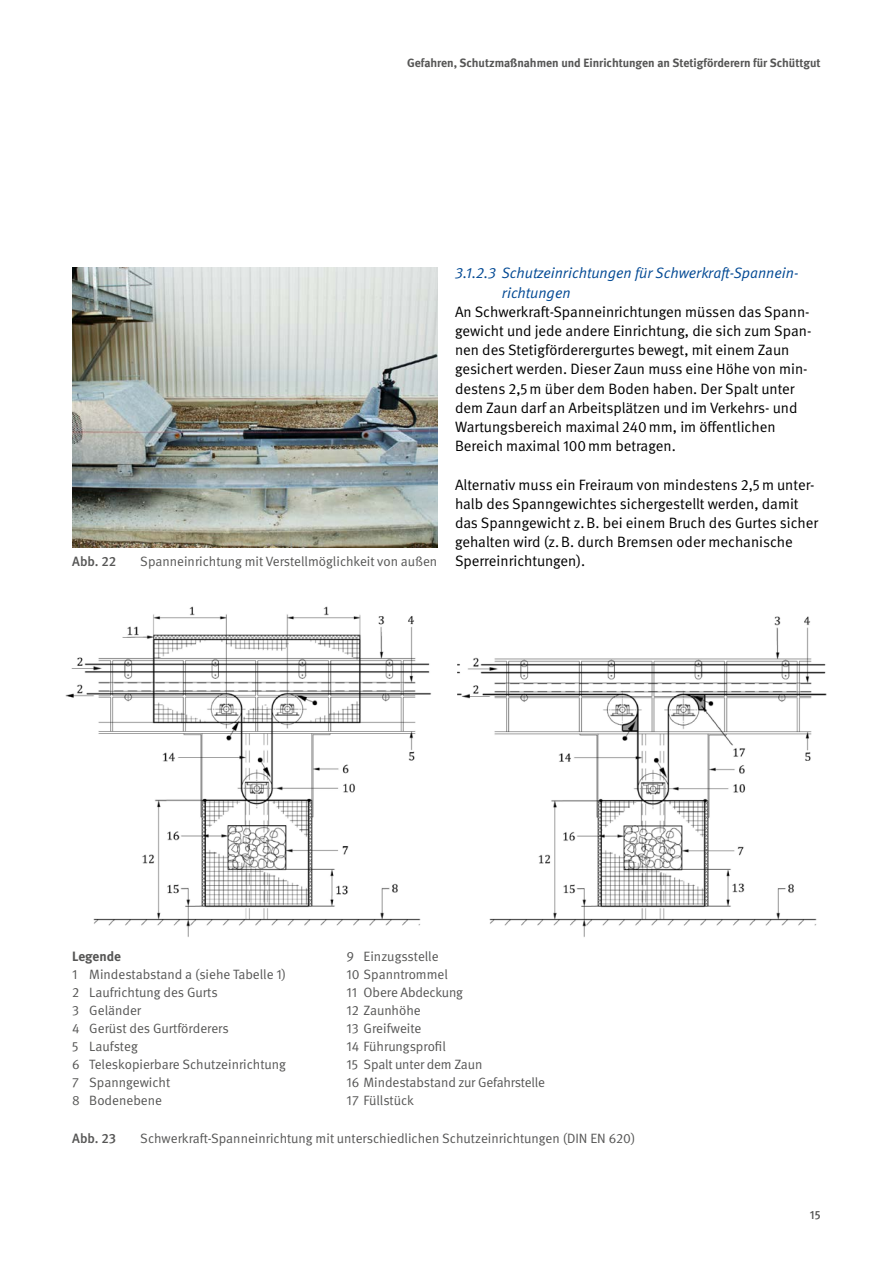
<style>
.page{position:relative;width:893px;height:1263px;background:#fff}
.page>*{position:absolute;margin:0;border:0;box-sizing:border-box;transform-origin:0 0}
.Fließtext_FT_ohne_Abstand{font:15px/19.2px "DGUV Meta";color:#000}
.Fließtext_FT_Abstand_vor{font:15px/19.2px "DGUV Meta";color:#000}
.Überschriften_H4{font:italic 15px/19.2px "DGUV Meta";color:#004893}
.Fließtext_FT_Abstand_vor-2{font:13.5px/18px "DGUV Meta";color:#565655}
.t1{font:500 13.5px "DGUV Meta";letter-spacing:-.005em;color:#565655}
.t2{font:700 13.5px "DGUV Meta";color:#565655}
.t3{font:700 12px "DGUV Meta";color:#565655}
.t4{font:500 12px "DGUV Meta";color:#565655}
.s1{font-size:15px;color:#000}
</style>
<div class="page">
<img style="left:72px;top:267px;width:366px;height:280px">
<img style="left:65px;top:606px;width:367px;height:331px">
<img style="left:457px;top:616px;width:370px;height:321px">
<p class="t3" style="left:407px;top:56px;width:415px">Gefahren, Schutzmaßnahmen und Einrichtungen an Stetigförderern für Schüttgut</p>
<h4 class="Überschriften_H4" style="left:502px;top:264px;width:299px;text-indent:-47px">3.1.2.3 Schutzeinrichtungen für Schwerkraft-Spannein&shy;richtungen</h4>
<p class="Fließtext_FT_ohne_Abstand" style="left:455px;top:302px;width:358px">An Schwerkraft-Spanneinrichtungen müssen das Spann&shy;gewicht und jede andere Einrichtung, die sich zum Span&shy;nen des Stetigförderergurtes bewegt, mit einem Zaun gesichert werden. Dieser Zaun muss eine Höhe von min&shy;destens 2,5m über dem Boden haben. Der Spalt unter dem Zaun darf an Arbeitsplätzen und im Verkehrs- und Wartungsbereich maximal 240mm, im öffentlichen Bereich maximal 100mm betragen.</p>
<p class="Fließtext_FT_Abstand_vor" style="left:455px;top:475px;width:365px">Alternativ muss ein Freiraum von mindestens 2,5m unter&shy;halb des Spanngewichtes sichergestellt werden, damit das Spanngewicht z.B. bei einem Bruch des Gurtes sicher gehalten wird (z.B. durch Bremsen oder mechanische</p>
<p class="t1" style="left:72px;top:554px;width:46px">Abb. 22</p>
<p class="Fließtext_FT_Abstand_vor-2" style="left:140px;top:553px;width:446px">Spanneinrichtung mit Verstellmöglichkeit von außen <span class="s1">Sperreinrichtungen).</span></p>
<p class="t2" style="left:72px;top:948px;width:50px">Legende</p>
<p class="Fließtext_FT_Abstand_vor-2" style="left:72px;top:965px;width:215px">1 Mindestabstand a (siehe Tabelle 1)<br>2 Laufrichtung des Gurts<br>3 Geländer<br>4 Gerüst des Gurtförderers<br>5 Laufsteg<br>6 Teleskopierbare Schutzeinrichtung<br>7 Spanngewicht<br>8 Bodenebene</p>
<p class="Fließtext_FT_Abstand_vor-2" style="left:347px;top:947px;width:200px">9 Einzugsstelle<br>10 Spanntrommel<br>11 Obere Abdeckung<br>12 Zaunhöhe<br>13 Greifweite<br>14 Führungsprofil<br>15 Spalt unter dem Zaun<br>16 Mindestabstand zur Gefahrstelle<br>17 Füllstück</p>
<p class="t1" style="left:72px;top:1130px;width:45px">Abb. 23</p>
<p class="Fließtext_FT_Abstand_vor-2" style="left:140px;top:1129px;width:496px">Schwerkraft-Spanneinrichtung mit unterschiedlichen Schutzeinrichtungen (DIN EN 620)</p>
<p class="t4" style="left:810px;top:1208px;width:12px">15</p>
</div>
